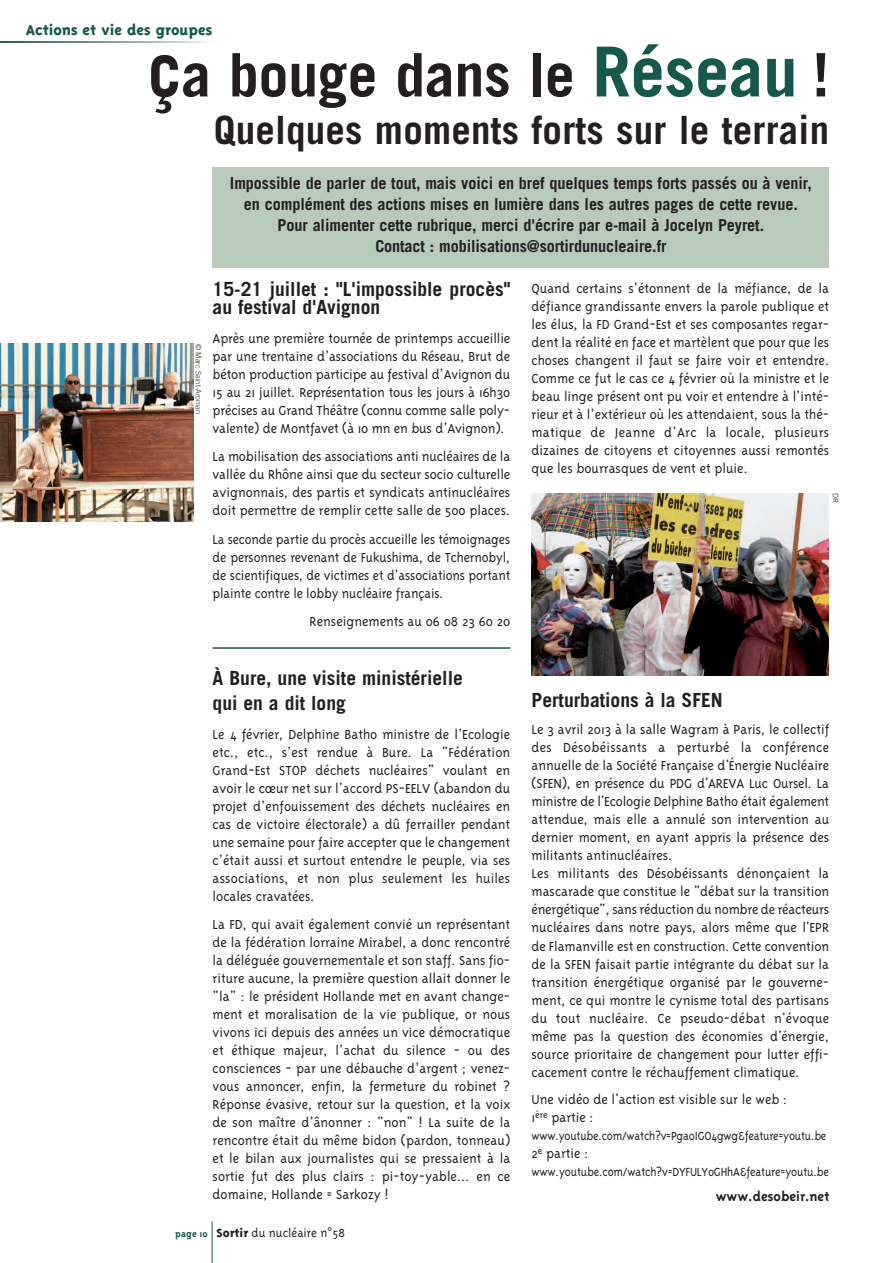
<style>
.page{position:relative;width:893px;height:1263px;background:#fff}
.page>*{position:absolute;margin:0;border:0;box-sizing:border-box;transform-origin:0 0}
.t1{font:700 60px "Trade Gothic LT Std";letter-spacing:-.005em;color:#231f20}
.t2{font:700 39px "Trade Gothic LT Std";letter-spacing:.005em;color:#231f20}
.t3{font:700 19.5px/18px "Trade Gothic LT Std";color:#231f20}
.t4{font:700 16.5px/20.9px "Trade Gothic LT Std";letter-spacing:-.005em;color:#231f20;text-align:center}
.t5{font:800 16.5px "Triplex";color:#17584d}
.t6{font:300 15px/18px "Triplex";color:#231f20;text-align:justify}
.t7{font:700 15px "Triplex";color:#231f20}
.t8{font:300 13.5px "Triplex";letter-spacing:-.015em;color:#231f20;scale:.95 1}
.t9{font:300 13.5px "Triplex";letter-spacing:-.015em;color:#231f20}
.t10{font:300 7.5px "Trade Gothic LT Std";color:#231f20}
.s1{font-size:75px}
.s2{font-size:69px;color:#17584d}
.s3{font-weight:700;font-size:10.5px;color:#17584d}
.s4{font-weight:800}
.s5{font-family:"Arial Narrow";font-weight:400}
</style>
<div class="page">
<hr style="left:213px;top:647px;width:297px;height:2px;background:#17584d">
<svg style="left:0;top:41px;width:208px;height:2px"></svg>
<hr style="left:212px;top:1221px;width:1px;height:42px;background:#17584d">
<img style="left:531px;top:493px;width:297px;height:183px">
<div style="left:213px;top:167px;width:616px;height:100px;background:#b8cbbb"></div>
<img style="left:0;top:344px;width:193px;height:177px">
<p class="t5" style="left:26px;top:20px;width:188px">Actions et vie des groupes</p>
<h1 class="t1" style="left:148px;top:53px;width:683px"><span class="s1">ç</span>a bouge dans le <span class="s2">Réseau</span> !</h1>
<h2 class="t2" style="left:214px;top:116px;width:617px">Quelques moments forts sur le terrain</h2>
<p class="t4" style="left:230px;top:175px;width:583px">Impossible de parler de tout, mais voici en bref quelques temps forts passés ou à venir, en complément des actions mises en lumière dans les autres pages de cette revue.<br>Pour alimenter cette rubrique, merci d'écrire par e-mail à Jocelyn Peyret.<br>Contact : mobilisations@sortirdunucleaire.fr</p>
<p class="t10" style="left:201px;top:344px;width:72px;rotate:90deg">© Marc Saint-Aroman</p>
<h3 class="t3" style="left:213px;top:282px;width:299px">15-21 juillet : "L'impossible procès" au festival d'Avignon</h3>
<p class="t6" style="left:213px;top:329px;width:299px">Après une première tournée de printemps accueillie par une trentaine d’associations du Réseau, Brut de béton production participe au festival d’Avignon du 15 au 21 juillet. Représentation tous les jours à 16h30 précises au Grand Théâtre (connu comme salle poly&shy;valente) de Montfavet (à 10 mn en bus d’Avignon).</p>
<p class="t6" style="left:213px;top:447px;width:299px">La mobilisation des associations anti nucléaires de la vallée du Rhône ainsi que du secteur socio culturelle avignonnais, des partis et syndicats antinucléaires doit permettre de remplir cette salle de 500 places.</p>
<p class="t6" style="left:213px;top:530px;width:299px">La seconde partie du procès accueille les témoignages de personnes revenant de Fukushima, de Tchernobyl, de scientifiques, de victimes et d’associations portant plainte contre le lobby nucléaire français.</p>
<p class="t6" style="left:310px;top:612px;width:202px">Renseignements au 06 08 23 60 20</p>
<h3 class="t3" style="left:213px;top:667px;width:252px;line-height:25.5px">À Bure, une visite ministérielle qui en a dit long</h3>
<p class="t6" style="left:213px;top:725px;width:299px">Le 4 février, Delphine Batho ministre de l’Ecologie etc., etc., s’est rendue à Bure. La "Fédération Grand-Est STOP déchets nucléaires" voulant en avoir le cœur net sur l’accord PS-EELV (abandon du projet d’enfouissement des déchets nucléaires en cas de victoire électorale) a dû ferrailler pendant une semaine pour faire accepter que le changement c’était aussi et surtout entendre le peuple, via ses associations, et non plus seulement les huiles locales cravatées.</p>
<p class="t6" style="left:213px;top:915px;width:299px">La FD, qui avait également convié un représentant de la fédération lorraine Mirabel, a donc rencontré la déléguée gouvernementale et son staff. Sans fio&shy;riture aucune, la première question allait donner le "la" : le président Hollande met en avant change&shy;ment et moralisation de la vie publique, or nous vivons ici depuis des années un vice démocratique et éthique majeur, l’achat du silence - ou des consciences - par une débauche d’argent ; venez&shy;vous annoncer, enfin, la fermeture du robinet ?<br>Réponse évasive, retour sur la question, et la voix de son maître d’ânonner : "non" ! La suite de la rencontre était du même bidon (pardon, tonneau) et le bilan aux journalistes qui se pressaient à la sortie fut des plus clairs : pi-toy-yable… en ce domaine, Hollande = Sarkozy !</p>
<p class="t6" style="left:531px;top:279px;width:299px">Quand certains s’étonnent de la méfiance, de la défiance grandissante envers la parole publique et les élus, la FD Grand-Est et ses composantes regar&shy;dent la réalité en face et martèlent que pour que les choses changent il faut se faire voir et entendre.<br>Comme ce fut le cas ce 4 février où la ministre et le beau linge présent ont pu voir et entendre à l’inté&shy;rieur et à l’extérieur où les attendaient, sous la thé&shy;matique de Jeanne d’Arc la locale, plusieurs dizaines de citoyens et citoyennes aussi remontés que les bourrasques de vent et pluie.</p>
<p class="t10" style="left:838px;top:493px;width:12px;rotate:90deg">DR</p>
<h3 class="t3" style="left:531px;top:693px;width:193px">Perturbations à la SFEN</h3>
<p class="t6" style="left:531px;top:720px;width:299px;text-align:left">Le 3 avril 2013 à la salle Wagram à Paris, le collectif des Désobéissants a perturbé la conférence annuelle de la Société Française d'Énergie Nucléaire (SFEN), en présence du PDG d'AREVA Luc Oursel. La ministre de l'Ecologie Delphine Batho était également attendue, mais elle a annulé son intervention au dernier moment, en ayant appris la présence des militants antinucléaires.<br>Les militants des Désobéissants dénonçaient la mascarade que constitue le "débat sur la transition énergétique", sans réduction du nombre de réacteurs nucléaires dans notre pays, alors même que l'EPR de Flamanville est en construction. Cette convention de la SFEN faisait partie intégrante du débat sur la transition énergétique organisé par le gouverne&shy;ment, ce qui montre le cynisme total des partisans du tout nucléaire. Ce pseudo-débat n'évoque même pas la question des économies d'énergie, source prioritaire de changement pour lutter effi&shy;cacement contre le réchauffement climatique.</p>
<p class="t6" style="left:531px;top:1089px;width:257px">Une vidéo de l'action est visible sur le web :<br>1<sup>ère</sup> partie :</p>
<p class="t8" style="left:531px;top:1127px;width:312px">www.youtube.com/watch?v=PgaoIGO4gwg&amp;feature=youtu.be</p>
<p class="t6" style="left:531px;top:1143px;width:59px">2<sup>e</sup> partie :</p>
<p class="t8" style="left:531px;top:1163px;width:315px">www.youtube.com/watch?v=DYFULY0GHhA&amp;feature=youtu.be</p>
<p class="t7" style="left:716px;top:1187px;width:115px">www.desobeir.net</p>
<p class="t9" style="left:175px;top:1224px;width:171px"><span class="s3">page 10</span> <span class="s4">Sortir</span> du nucléaire n<span class="s5">°</span>58</p>
</div>
